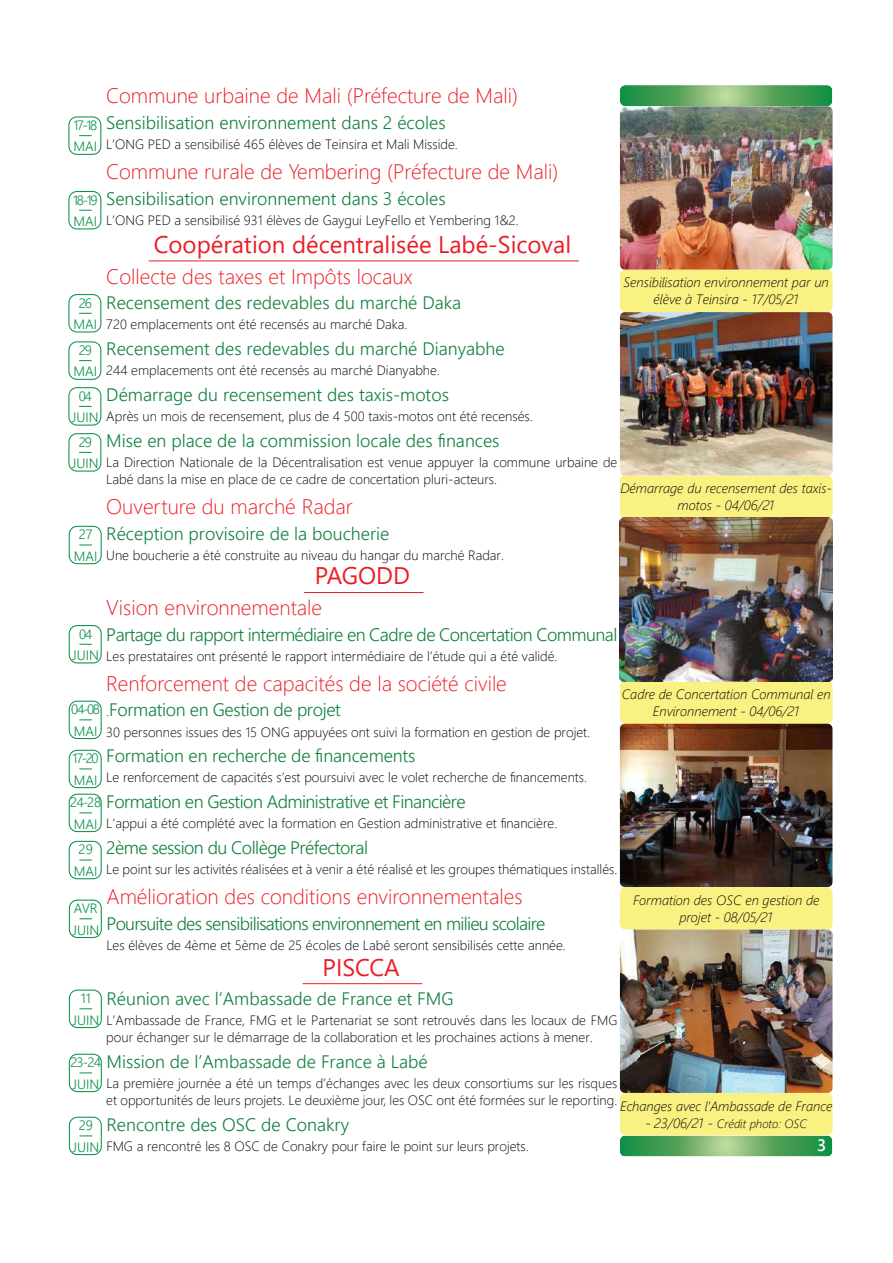
<style>
.page{position:relative;width:893px;height:1263px;background:#fff}
.page>*{position:absolute;margin:0;border:0;box-sizing:border-box;transform-origin:0 0}
.t1{font:24px "Segoe UI";color:#ed1c24}
.t2{font:300 21px "Segoe UI";color:#ed1d24}
.t3{font:300 18px "Segoe UI";color:#12803f}
.t4{font:300 18px "Segoe UI";letter-spacing:-.03em;color:#12803f}
.t5{font:300 18px "Segoe UI";letter-spacing:-.04em;color:#12803f}
.t6{font:300 18px "Segoe UI";letter-spacing:-.02em;color:#12803f}
.t7{font:600 16.5px "Segoe UI";color:#fff}
.t8{font:300 13.5px/17.1px "Segoe UI";color:#080605}
.t9{font:italic 300 13.5px/17.1px "Segoe UI";color:#080605;text-align:center}
.t10{font:300 13.5px/21.3px "Segoe UI";color:#099145;text-align:center}
.t11{font:italic 300 12px "Segoe UI";color:#080605}
.s1{font-size:13.5px;color:#080605}
.s2{font-size:13.5px}
</style>
<div class="page">
<hr style="left:303px;top:983px;width:119px;height:1px;background:#ed1d24">
<div style="left:620px;top:1093px;width:212px;height:42px;background:#f9f181;border-radius:6px"></div>
<div style="left:620px;top:887px;width:212px;height:42px;background:#f9f181;border-radius:6px"></div>
<div style="left:620px;top:681px;width:212px;height:43px;background:#f9f181;border-radius:6px"></div>
<div style="left:620px;top:475px;width:212px;height:43px;background:#f9f181;border-radius:6px"></div>
<div style="left:620px;top:270px;width:212px;height:42px;background:#f9f181;border-radius:6px"></div>
<img style="left:620px;top:1135px;width:212px;height:22px">
<img style="left:620px;top:85px;width:212px;height:21px">
<img style="left:620px;top:106px;width:212px;height:164px;border-radius:5px">
<img style="left:620px;top:929px;width:212px;height:164px;border-radius:5px">
<img style="left:620px;top:724px;width:212px;height:163px;border-radius:5px">
<img style="left:620px;top:518px;width:212px;height:163px">
<img style="left:620px;top:312px;width:212px;height:163px;border-radius:5px">
<hr style="left:149px;top:260px;width:429px;height:1px;background:#ed1d24">
<div style="left:69px;top:841px;width:33px;height:38px;border:1px solid #099145;border-radius:8px"></div>
<svg style="left:80px;top:859px;width:12px;height:1px"></svg>
<div style="left:69px;top:701px;width:33px;height:38px;border:1px solid #099145;border-radius:8px"></div>
<svg style="left:80px;top:719px;width:12px;height:1px"></svg>
<div style="left:69px;top:625px;width:33px;height:38px;border:1px solid #099145;border-radius:8px"></div>
<svg style="left:80px;top:644px;width:12px;height:1px"></svg>
<div style="left:69px;top:526px;width:33px;height:38px;border:1px solid #099145;border-radius:8px"></div>
<svg style="left:80px;top:544px;width:12px;height:1px"></svg>
<hr style="left:304px;top:592px;width:119px;height:1px;background:#ed1d24">
<div style="left:68px;top:116px;width:33px;height:39px;border:1px solid #099145;border-radius:8px"></div>
<svg style="left:79px;top:135px;width:12px;height:1px"></svg>
<div style="left:68px;top:387px;width:33px;height:39px;border:1px solid #099145;border-radius:8px"></div>
<svg style="left:79px;top:406px;width:12px;height:1px"></svg>
<div style="left:68px;top:433px;width:33px;height:39px;border:1px solid #099145;border-radius:8px"></div>
<svg style="left:79px;top:452px;width:12px;height:1px"></svg>
<div style="left:68px;top:191px;width:33px;height:38px;border:1px solid #099145;border-radius:8px"></div>
<svg style="left:79px;top:210px;width:12px;height:1px"></svg>
<div style="left:69px;top:899px;width:33px;height:39px;border:1px solid #099145;border-radius:8px"></div>
<svg style="left:80px;top:918px;width:12px;height:1px"></svg>
<div style="left:68px;top:294px;width:33px;height:38px;border:1px solid #099145;border-radius:8px"></div>
<svg style="left:79px;top:313px;width:12px;height:1px"></svg>
<div style="left:68px;top:341px;width:33px;height:39px;border:1px solid #099145;border-radius:8px"></div>
<svg style="left:79px;top:360px;width:12px;height:1px"></svg>
<div style="left:69px;top:750px;width:33px;height:38px;border:1px solid #099145;border-radius:8px"></div>
<svg style="left:80px;top:768px;width:12px;height:1px"></svg>
<div style="left:69px;top:794px;width:33px;height:38px;border:1px solid #099145;border-radius:8px"></div>
<svg style="left:80px;top:812px;width:12px;height:1px"></svg>
<div style="left:69px;top:989px;width:33px;height:39px;border:1px solid #099145;border-radius:8px"></div>
<svg style="left:80px;top:1008px;width:12px;height:1px"></svg>
<div style="left:69px;top:1117px;width:33px;height:38px;border:1px solid #099145;border-radius:8px"></div>
<svg style="left:80px;top:1135px;width:12px;height:1px"></svg>
<div style="left:69px;top:1054px;width:33px;height:38px;border:1px solid #099145;border-radius:8px"></div>
<svg style="left:80px;top:1072px;width:12px;height:1px"></svg>
<p class="t10" style="left:73px;top:113px;width:26px;text-align:left">17-18<br>MAI</p>
<p class="t10" style="left:73px;top:188px;width:26px;text-align:left">18-19<br>MAI</p>
<p class="t10" style="left:74px;top:291px;width:25px">26<br>MAI</p>
<p class="t10" style="left:74px;top:338px;width:25px">29<br>MAI</p>
<p class="t10" style="left:72px;top:384px;width:28px">04<br>JUIN</p>
<p class="t10" style="left:72px;top:430px;width:28px">29<br>JUIN</p>
<p class="t10" style="left:74px;top:522px;width:25px">27<br>MAI</p>
<h2 class="t2" style="left:106px;top:76px;width:413px">Commune urbaine de Mali (Préfecture de Mali)</h2>
<h3 class="t3" style="left:106px;top:106px;width:341px">Sensibilisation environnement dans 2 écoles</h3>
<p class="t8" style="left:106px;top:135px;width:353px">L’ONG PED a sensibilisé 465 élèves de Teinsira et Mali Misside.</p>
<h2 class="t2" style="left:106px;top:152px;width:454px">Commune rurale de Yembering (Préfecture de Mali)</h2>
<h3 class="t3" style="left:106px;top:181px;width:341px">Sensibilisation environnement dans 3 écoles</h3>
<p class="t8" style="left:106px;top:210px;width:414px">L’ONG PED a sensibilisé 931 élèves de Gaygui LeyFello et Yembering 1&amp;2.</p>
<h2 class="t2" style="left:106px;top:256px;width:308px">Collecte des taxes et Impôts locaux</h2>
<h3 class="t3" style="left:106px;top:286px;width:356px">Recensement des redevables du marché Daka</h3>
<p class="t8" style="left:106px;top:315px;width:303px">720 emplacements ont été recensés au marché Daka.</p>
<h3 class="t3" style="left:106px;top:332px;width:400px">Recensement des redevables du marché Dianyabhe</h3>
<p class="t8" style="left:106px;top:361px;width:335px">244 emplacements ont été recensés au marché Dianyabhe.</p>
<h3 class="t3" style="left:106px;top:378px;width:344px">Démarrage du recensement des taxis-motos</h3>
<p class="t8" style="left:106px;top:406px;width:428px">Après un mois de recensement, plus de 4 500 taxis-motos ont été recensés.</p>
<h3 class="t3" style="left:106px;top:424px;width:395px">Mise en place de la commission locale des finances</h3>
<p class="t8" style="left:106px;top:452px;width:513px">La Direction Nationale de la Décentralisation est venue appuyer la commune urbaine de<br>Labé dans la mise en place de ce cadre de concertation pluri-acteurs.</p>
<h2 class="t2" style="left:106px;top:486px;width:248px">Ouverture du marché Radar</h2>
<h3 class="t3" style="left:106px;top:516px;width:285px">Réception provisoire de la boucherie</h3>
<p class="t8" style="left:106px;top:545px;width:399px">Une boucherie a été construite au niveau du hangar du marché Radar.</p>
<h1 class="t1" style="left:154px;top:222px;width:419px">Coopération décentralisée Labé-Sicoval</h1>
<p class="t9" style="left:624px;top:272px;width:207px">Sensibilisation environnement par un élève à Teinsira - 17/05/21</p>
<p class="t9" style="left:620px;top:478px;width:213px">Démarrage du recensement des taxis&shy;motos - 04/06/21</p>
<h1 class="t1" style="left:315px;top:553px;width:97px">PAGODD</h1>
<h2 class="t2" style="left:106px;top:588px;width:217px">Vision environnementale</h2>
<h3 class="t4" style="left:106px;top:618px;width:513px">Partage du rapport intermédiaire en Cadre de Concertation Communal</h3>
<p class="t8" style="left:106px;top:646px;width:453px">Les prestataires ont présenté le rapport intermédiaire de l’étude qui a été validé.</p>
<h2 class="t2" style="left:106px;top:663px;width:402px">Renforcement de capacités de la société civile</h2>
<h3 class="t6" style="left:106px;top:693px;width:236px"><span class="s1">.</span>Formation en Gestion de projet</h3>
<p class="t8" style="left:106px;top:722px;width:485px">30 personnes issues des 15 ONG appuyées ont suivi la formation en gestion de projet.</p>
<h3 class="t3" style="left:106px;top:739px;width:310px">Formation en recherche de financements</h3>
<p class="t8" style="left:106px;top:768px;width:482px">Le renforcement de capacités s’est poursuivi avec le volet recherche de financements.</p>
<h3 class="t4" style="left:106px;top:785px;width:361px">Formation en Gestion Administrative et Financière</h3>
<p class="t8" style="left:106px;top:814px;width:453px">L’appui a été complété avec la formation en Gestion administrative et financière.</p>
<h3 class="t4" style="left:106px;top:831px;width:263px">2ème session du Collège Préfectoral</h3>
<p class="t8" style="left:106px;top:859px;width:513px">Le point sur les activités réalisées et à venir a été réalisé et les groupes thématiques installés.</p>
<h2 class="t2" style="left:106px;top:876px;width:418px">Amélioration des conditions environnementales</h2>
<h3 class="t5" style="left:106px;top:906px;width:440px">Poursuite des sensibilisations environnement en milieu scolaire</h3>
<p class="t8" style="left:106px;top:935px;width:461px">Les élèves de 4ème et 5ème de 25 écoles de Labé seront sensibilisés cette année.</p>
<p class="t10" style="left:72px;top:622px;width:28px">04<br>JUIN</p>
<p class="t9" style="left:622px;top:683px;width:210px">Cadre de Concertation Communal en<br>Environnement - 04/06/21</p>
<p class="t10" style="left:71px;top:697px;width:30px;text-align:left">04-08<br>MAI</p>
<p class="t10" style="left:70px;top:746px;width:32px;line-height:21.8px;text-align:left">17-20<br>MAI<br>24-28<br>MAI</p>
<p class="t10" style="left:74px;top:838px;width:25px">29<br>MAI</p>
<p class="t9" style="left:633px;top:889px;width:188px">Formation des OSC en gestion de projet - 08/05/21</p>
<p class="t10" style="left:72px;top:896px;width:28px;text-align:left">AVR<br>JUIN</p>
<h1 class="t1" style="left:323px;top:944px;width:79px">PISCCA</h1>
<h3 class="t3" style="left:106px;top:981px;width:349px">Réunion avec l’Ambassade de France et FMG</h3>
<p class="t8" style="left:106px;top:1010px;width:513px">L’Ambassade de France, FMG et le Partenariat se sont retrouvés dans les locaux de FMG pour échanger sur le démarrage de la collaboration et les prochaines actions à mener.</p>
<h3 class="t3" style="left:106px;top:1044px;width:323px">Mission de l’Ambassade de France à Labé</h3>
<p class="t8" style="left:106px;top:1073px;width:513px">La première journée a été un temps d’échanges avec les deux consortiums sur les risques et opportunités de leurs projets. Le deuxième jour, les OSC ont été formées sur le reporting.</p>
<h3 class="t3" style="left:106px;top:1107px;width:244px">Rencontre des OSC de Conakry</h3>
<p class="t8" style="left:106px;top:1136px;width:424px">FMG a rencontré les 8 OSC de Conakry pour faire le point sur leurs projets.</p>
<p class="t10" style="left:72px;top:986px;width:28px">11<br>JUIN</p>
<p class="t10" style="left:70px;top:1050px;width:32px;text-align:left">23-24<br>JUIN</p>
<p class="t9" style="left:620px;top:1095px;width:214px">Echanges avec l’Ambassade de France</p>
<p class="t11" style="left:645px;top:1112px;width:163px"><span class="s2">- 23/06/21 -</span> Crédit photo: OSC</p>
<p class="t10" style="left:72px;top:1113px;width:28px">29<br>JUIN</p>
<p class="t7" style="left:817px;top:1129px;width:11px">3</p>
</div>
